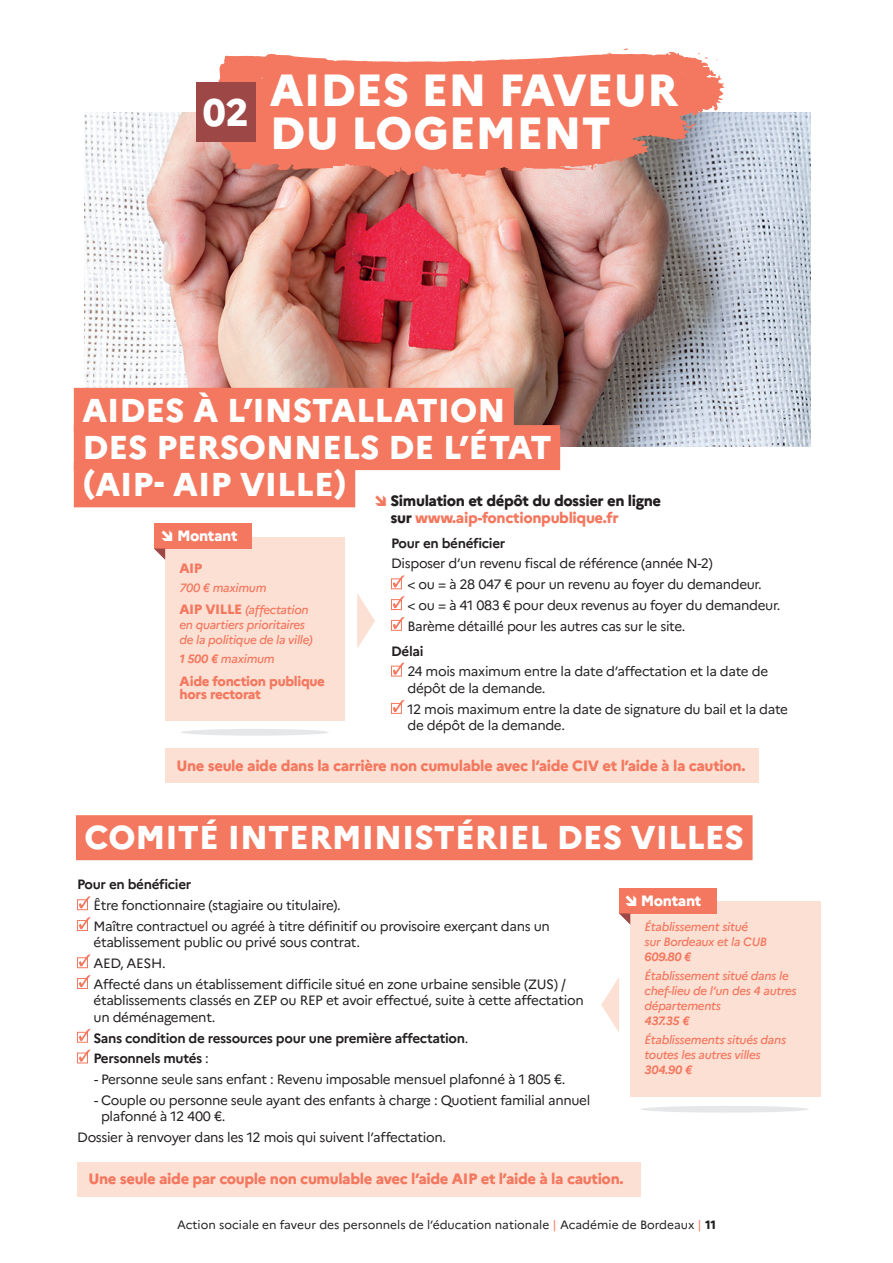
<style>
.page{position:relative;width:893px;height:1263px;background:#fff}
.page>*{position:absolute;margin:0;border:0;box-sizing:border-box;transform-origin:0 0}
.t1{font:800 45px/43.5px "Marianne";color:#fff}
.t2{font:800 38.25px "Marianne";color:#fff}
.t3{font:800 33px/37.2px "Marianne";color:#fff}
.t4{font:800 15px "Marianne";letter-spacing:-.025em;color:#f3785f}
.t5{font:800 15px/16.5px "Marianne";letter-spacing:-.025em;color:#231f20}
.t6{font:800 15px "Marianne";letter-spacing:-.025em;color:#fff}
.t7{font:13.5px/20.7px "Marianne";letter-spacing:-.025em;color:#231f20}
.t8{font:700 13.5px/20.7px "Marianne";letter-spacing:-.025em;color:#231f20}
.t9{font:800 13.5px/13.5px "Marianne";letter-spacing:-.025em;color:#f3785f}
.t10{font:italic 500 12px/15px "Marianne";letter-spacing:-.025em;color:#f3785f}
.t11{font:12px "Marianne";color:#231f20}
.t12{font:italic 700 12px "Marianne";letter-spacing:-.025em;color:#f3785f}
.s1{color:#f3785f}
.s2{font-weight:800;font-style:normal;font-size:13.5px}
.s3{font-weight:700}
.s4{font-weight:400}
.s5{font-weight:800}
</style>
<div class="page">
<div style="left:165px;top:748px;width:594px;height:35px;background:#fde0d4"></div>
<div style="left:77px;top:1162px;width:563px;height:34px;background:#fde0d4"></div>
<img style="left:84px;top:113px;width:726px;height:334px">
<svg style="left:218px;top:48px;width:507px;height:129px;background:#eb8874"></svg>
<div style="left:196px;top:82px;width:60px;height:60px;background:#9d4847"></div>
<div style="left:74px;top:388px;width:440px;height:45px;background:#f3785f"></div>
<div style="left:74px;top:425px;width:486px;height:45px;background:#f3785f"></div>
<div style="left:74px;top:462px;width:281px;height:45px;background:#f3785f"></div>
<div style="left:76px;top:815px;width:676px;height:45px;background:#f3785f"></div>
<div style="left:77px;top:899px;width:11px;height:11px;border:1px solid #f3785f"></div>
<svg style="left:79px;top:896px;width:12px;height:12px"></svg>
<div style="left:77px;top:920px;width:11px;height:11px;border:1px solid #f3785f"></div>
<svg style="left:79px;top:917px;width:12px;height:12px"></svg>
<div style="left:77px;top:957px;width:11px;height:11px;border:1px solid #f3785f"></div>
<svg style="left:79px;top:954px;width:12px;height:12px"></svg>
<div style="left:77px;top:978px;width:11px;height:11px;border:1px solid #f3785f"></div>
<svg style="left:79px;top:975px;width:12px;height:12px"></svg>
<div style="left:77px;top:1032px;width:11px;height:10px;border:1px solid #f3785f"></div>
<svg style="left:79px;top:1029px;width:12px;height:12px"></svg>
<div style="left:77px;top:1053px;width:11px;height:10px;border:1px solid #f3785f"></div>
<svg style="left:79px;top:1049px;width:12px;height:13px"></svg>
<div style="left:391px;top:578px;width:11px;height:11px;border:1px solid #f3785f"></div>
<svg style="left:393px;top:575px;width:11px;height:12px"></svg>
<div style="left:391px;top:599px;width:11px;height:11px;border:1px solid #f3785f"></div>
<svg style="left:393px;top:596px;width:11px;height:12px"></svg>
<div style="left:391px;top:620px;width:11px;height:11px;border:1px solid #f3785f"></div>
<svg style="left:393px;top:617px;width:11px;height:12px"></svg>
<div style="left:391px;top:666px;width:11px;height:10px;border:1px solid #f3785f"></div>
<svg style="left:393px;top:663px;width:11px;height:12px"></svg>
<div style="left:391px;top:703px;width:11px;height:11px;border:1px solid #f3785f"></div>
<svg style="left:393px;top:700px;width:11px;height:12px"></svg>
<div style="left:165px;top:537px;width:179px;height:183px;background:#fde0d4"></div>
<div style="left:630px;top:901px;width:191px;height:196px;background:#fde0d4"></div>
<div style="left:154px;top:523px;width:97px;height:26px;background:#f3785f"></div>
<div style="left:619px;top:888px;width:97px;height:25px;background:#f3785f"></div>
<svg style="left:154px;top:549px;width:11px;height:11px"></svg>
<svg style="left:619px;top:913px;width:11px;height:12px"></svg>
<svg style="left:357px;top:593px;width:18px;height:56px"></svg>
<svg style="left:601px;top:977px;width:18px;height:55px"></svg>
<div style="left:181px;top:729px;width:148px;height:7px;background:#e6e7e9;border-radius:50%"></div>
<div style="left:640px;top:1106px;width:169px;height:7px;background:#e6e7e9;border-radius:50%"></div>
<h2 class="t2" style="left:203px;top:83px;width:47px">02</h2>
<h1 class="t1" style="left:270px;top:64px;width:410px">AIDES EN FAVEUR<br>DU LOGEMENT</h1>
<h3 class="t3" style="left:82px;top:389px;width:471px">AIDES À L’INSTALLATION<br>DES PERSONNELS DE L’ÉTAT (AIP- AIP VILLE)</h3>
<p class="t5" style="left:390px;top:491px;width:272px">Simulation et dépôt du dossier en ligne sur <span class="s1">www.aip-fonctionpublique.fr</span></p>
<p class="t8" style="left:391px;top:531px;width:116px">Pour en bénéficier</p>
<p class="t7" style="left:407px;top:552px;width:374px;text-indent:-16px">Disposer d’un revenu fiscal de référence (année N-2)<br>&lt; ou = à 28 047 € pour un revenu au foyer du demandeur.<br>&lt; ou = à 41 083 € pour deux revenus au foyer du demandeur.<br>Barème détaillé pour les autres cas sur le site.</p>
<p class="t8" style="left:391px;top:639px;width:34px">Délai</p>
<p class="t7" style="left:407px;top:662px;width:362px;line-height:16.5px">24 mois maximum entre la date d’affectation et la date de dépôt de la demande.</p>
<p class="t7" style="left:407px;top:699px;width:382px;line-height:16.5px">12 mois maximum entre la date de signature du bail et la date de dépôt de la demande.</p>
<p class="t4" style="left:176px;top:754px;width:570px">Une seule aide dans la carrière non cumulable avec l’aide CIV et l’aide à la caution.</p>
<p class="t6" style="left:177px;top:524px;width:62px">Montant</p>
<p class="t9" style="left:179px;top:560px;width:24px">AIP</p>
<p class="t10" style="left:179px;top:575px;width:131px;line-height:22.2px">700 € maximum<br><span class="s2">AIP VILLE</span> (affectation</p>
<p class="t10" style="left:179px;top:616px;width:135px">en quartiers prioritaires de la politique de la ville)</p>
<p class="t10" style="left:179px;top:650px;width:97px"><span class="s3">1 500 €</span> maximum</p>
<p class="t9" style="left:179px;top:673px;width:147px">Aide fonction publique hors rectorat</p>
<h3 class="t3" style="left:84px;top:816px;width:661px">COMITÉ INTERMINISTÉRIEL DES VILLES</h3>
<p class="t8" style="left:77px;top:873px;width:116px">Pour en bénéficier</p>
<p class="t7" style="left:94px;top:894px;width:458px">Être fonctionnaire (stagiaire ou titulaire).<br>Maître contractuel ou agréé à titre définitif ou provisoire exerçant dans un</p>
<p class="t7" style="left:94px;top:931px;width:474px">établissement public ou privé sous contrat.<br>AED, AESH.<br>Affecté dans un établissement difficile situé en zone urbaine sensible (ZUS) /</p>
<p class="t7" style="left:94px;top:991px;width:492px;line-height:16.5px">établissements classés en ZEP ou REP et avoir effectué, suite à cette affectation un déménagement.</p>
<p class="t8" style="left:94px;top:1026px;width:376px">Sans condition de ressources pour une première affectation<span class="s4">.<br></span>Personnels mutés <span class="s4">:</span></p>
<p class="t7" style="left:94px;top:1068px;width:473px">- Personne seule sans enfant : Revenu imposable mensuel plafonné à 1 805 €.</p>
<p class="t7" style="left:101px;top:1091px;width:491px;line-height:16.5px;text-indent:-7px">- Couple ou personne seule ayant des enfants à charge : Quotient familial annuel plafonné à 12 400 €.</p>
<p class="t7" style="left:77px;top:1126px;width:370px">Dossier à renvoyer dans les 12 mois qui suivent l’affectation.</p>
<p class="t6" style="left:641px;top:889px;width:62px">Montant</p>
<p class="t10" style="left:645px;top:918px;width:124px">Établissement situé sur Bordeaux et la CUB</p>
<p class="t12" style="left:645px;top:947px;width:48px">609.80 €</p>
<p class="t10" style="left:645px;top:967px;width:154px">Établissement situé dans le chef-lieu de l’un des 4 autres départements</p>
<p class="t12" style="left:645px;top:1011px;width:46px">437.35 €</p>
<p class="t10" style="left:645px;top:1032px;width:143px">Établissements situés dans toutes les autres villes</p>
<p class="t12" style="left:645px;top:1061px;width:49px">304.90 €</p>
<p class="t4" style="left:88px;top:1167px;width:537px">Une seule aide par couple non cumulable avec l’aide AIP et l’aide à la caution.</p>
<p class="t11" style="left:177px;top:1216px;width:540px">Action sociale en faveur des personnels de l’éducation nationale <span class="s1">|</span> Académie de Bordeaux <span class="s1">|</span> <span class="s5">11</span></p>
</div>
